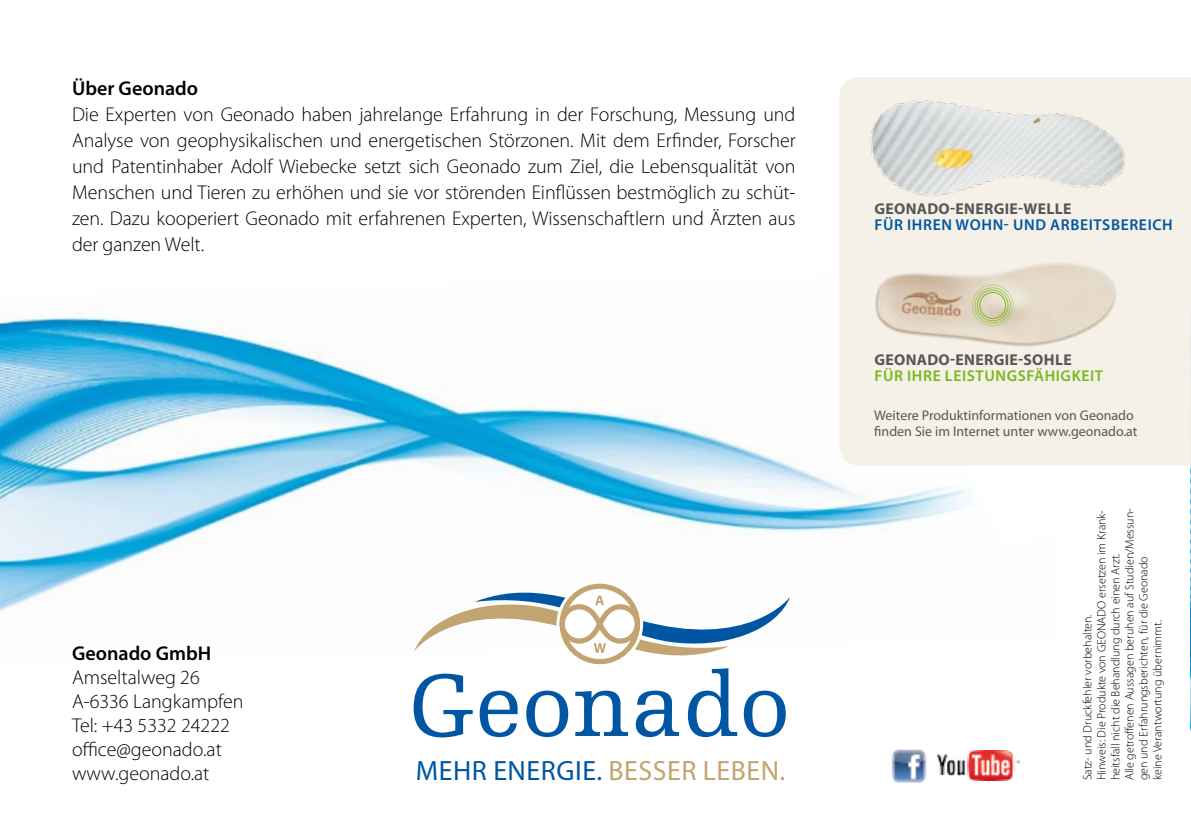
<style>
.page{position:relative;width:1191px;height:840px;background:#fff}
.page>*{position:absolute;margin:0;border:0;box-sizing:border-box;transform-origin:0 0}
.t1{font:28px "Myriad Pro";letter-spacing:.02em;color:#0056a3}
.t2{font:300 20px/26px "Myriad Pro";color:#000;text-align:justify}
.t3{font:600 20px "Myriad Pro";color:#000}
.t4{font:700 15.6px "Myriad Pro";letter-spacing:.02em;color:#565757}
.t5{font:600 15.6px "Myriad Pro";letter-spacing:.04em;color:#0056a3}
.t6{font:600 15.6px "Myriad Pro";letter-spacing:.04em;color:#79b81b}
.t7{font:14px/16px "Myriad Pro";color:#565757}
.t8{font:300 12px/14px "Myriad Pro";color:#000}
.s1{color:#c1a471}
</style>
<div class="page">
<img style="left:0;top:317px;width:827px;height:344px">
<svg style="left:827px;top:480px;width:143px;height:50px"></svg>
<img style="left:1190px;top:468px;width:1px;height:264px">
<img style="left:937px;top:750px;width:82px;height:30px">
<img style="left:891px;top:749px;width:36px;height:33px">
<div style="left:839px;top:77px;width:352px;height:391px;background:#f6f1e8"></div>
<img style="left:863px;top:77px;width:270px;height:151px">
<svg style="left:413px;top:668px;width:372px;height:69px"></svg>
<div style="left:556px;top:580px;width:87px;height:87px;border:3px solid #fff;border-radius:50%"></div>
<div style="left:559px;top:583px;width:81px;height:80px;border:5px solid #c1a471;border-radius:50%"></div>
<svg style="left:414px;top:588px;width:376px;height:71px"></svg>
<img style="left:871px;top:261px;width:249px;height:86px">
<div style="left:972px;top:285px;width:41px;height:41px;border:1px solid #79b81b;border-radius:50%"></div>
<div style="left:975px;top:287px;width:35px;height:36px;border:1px solid #79b81b;border-radius:50%"></div>
<div style="left:977px;top:290px;width:31px;height:31px;border:1px solid #79b81b;border-radius:50%"></div>
<div style="left:979px;top:292px;width:27px;height:26px;border:1px solid #79b81b;border-radius:50%"></div>
<p class="t3" style="left:72px;top:75px;width:128px">ÜBER GEONADO</p>
<p class="t2" style="left:72px;top:101px;width:725px">Die Experten von Geonado haben jahrelange Erfahrung in der Forschung, Messung und Analyse von geophysikalischen und energetischen Störzonen. Mit dem Erfinder, Forscher und Patentinhaber Adolf Wiebecke setzt sich Geonado zum Ziel, die Lebensqualität von Menschen und Tieren zu erhöhen und sie vor störenden Einflüssen bestmöglich zu schüt&shy;zen. Dazu kooperiert Geonado mit erfahrenen Experten, Wissenschaftlern und Ärzten aus der ganzen Welt.</p>
<p class="t3" style="left:72px;top:640px;width:138px">GEONADO GMBH</p>
<p class="t2" style="left:72px;top:665px;width:173px;line-height:24px;text-align:left">Amseltalweg 26<br>A-6336 Langkampfen<br>Tel: +43 5332 24222 office@geonado.at www.geonado.at</p>
<h1 class="t1" style="left:416px;top:753px;width:371px">Mehr Energie. <span class="s1">Besser Leben.</span></h1>
<p class="t4" style="left:874px;top:199px;width:197px">GEONADO-ENERGIE-WELLE</p>
<p class="t5" style="left:874px;top:215px;width:300px">FÜR IHREN WOHN- UND ARBEITSBEREICH</p>
<p class="t4" style="left:874px;top:349px;width:199px">GEONADO-ENERGIE-SOHLE</p>
<p class="t6" style="left:874px;top:365px;width:230px">FÜR IHRE LEISTUNGSFÄHIGKEIT</p>
<p class="t7" style="left:874px;top:407px;width:265px">Weitere Produktinformationen von Geonado finden Sie im I nternet unter www.geonado.at</p>
<p class="t8" style="left:1080px;top:780px;width:273px;rotate:-90deg">Satz- und Druckfehler vorbehalten.<br>Hinweis: Die Produkte von GEONADO ersetzen im Krank&shy;heitsfall nicht die Behandlung durch einen Arzt.<br>Alle getroffenen Aussagen beruhen auf Studien/Messun&shy;gen und Erfahrungsberichten, für die Geonado<br>keine Verantwortung übernimmt.</p>
</div>
